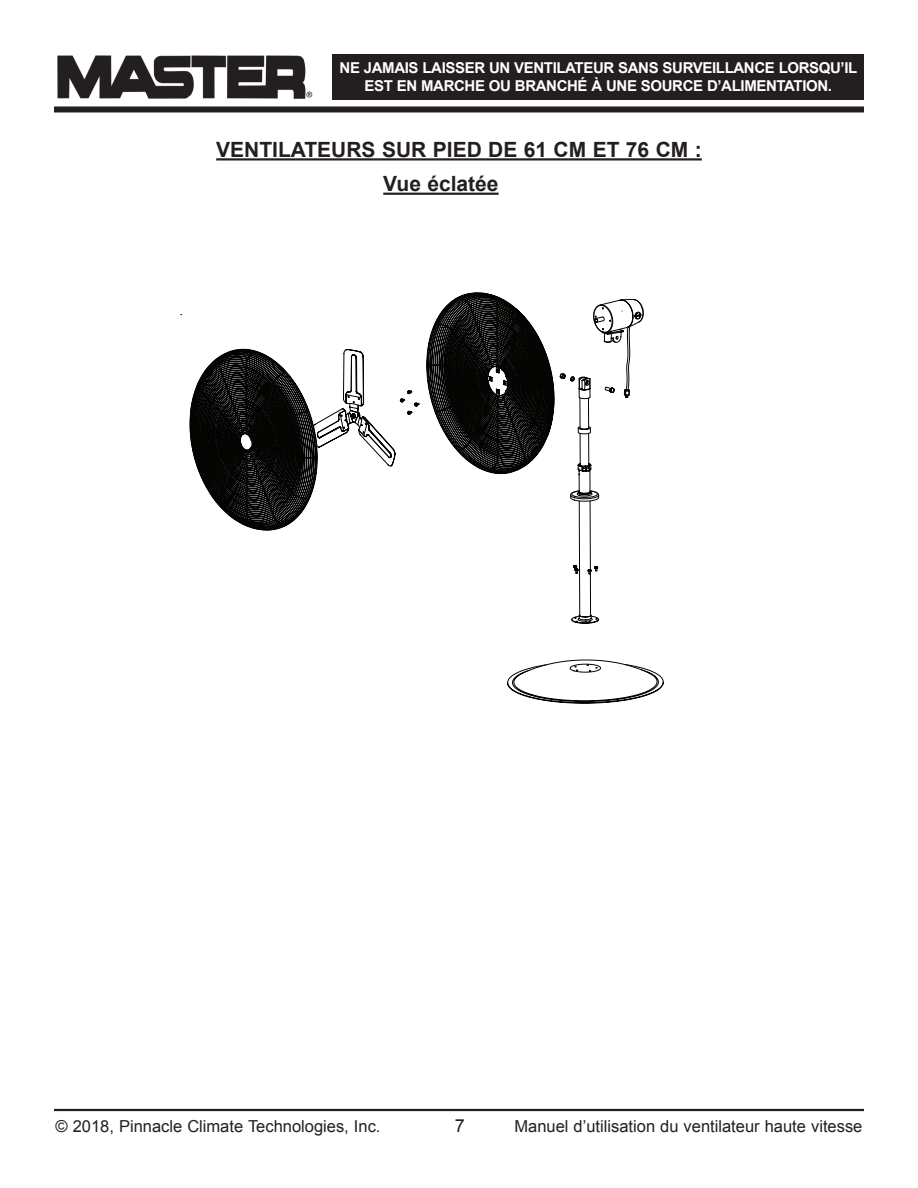
<style>
.page{position:relative;width:918px;height:1188px;background:#fff}
.page>*{position:absolute;margin:0;border:0;box-sizing:border-box;transform-origin:0 0}
.t1{font:700 21px "Arial";color:#231f20}
.t2{font:18px "Arial";color:#231f20}
.t3{font:16.5px "Arial";color:#231f20}
.t4{font:700 15px/18px "Arial";letter-spacing:-.025em;color:#fff;text-align:center}
</style>
<div class="page">
<div style="left:333px;top:54px;width:531px;height:45px;background:#231f20"></div>
<hr style="left:54px;top:1108px;width:810px;height:4px;background:#e3e2e2">
<hr style="left:54px;top:1109px;width:810px;height:2px;background:#231f20">
<div style="left:54px;top:106px;width:810px;height:6px;background:#231f20"></div>
<img style="left:58px;top:55px;width:254px;height:43px">
<hr style="left:216px;top:158px;width:486px;height:3px;background:#231f20">
<hr style="left:169px;top:847px;width:580px;height:1px;background:#c0bfbf">
<hr style="left:169px;top:220px;width:1px;height:591px;background:#c0bfbf">
<hr style="left:169px;top:220px;width:580px;height:1px;background:#c0bfbf">
<hr style="left:917px;top:220px;width:1px;height:591px;background:#c0bfbf">
<hr style="left:169px;top:839px;width:580px;height:1px;background:#c0bfbf">
<svg style="left:507px;top:304px;width:156px;height:379px"></svg>
<svg style="left:230px;top:293px;width:411px;height:281px"></svg>
<svg style="left:190px;top:351px;width:211px;height:223px"></svg>
<svg style="left:401px;top:324px;width:229px;height:250px"></svg>
<hr style="left:383px;top:193px;width:116px;height:2px;background:#231f20">
<p class="t4" style="left:340px;top:59px;width:519px">NE JAMAIS LAISSER UN VENTILATEUR SANS SURVEILLANCE LORSQU’IL<br>EST EN MARCHE OU BRANCHÉ À UNE SOURCE D’ALIMENTATION.</p>
<p class="t1" style="left:216px;top:136px;width:487px">VENTILATEURS SUR PIED DE 61 CM ET 76 CM :</p>
<p class="t1" style="left:383px;top:170px;width:117px">Vue éclatée</p>
<p class="t2" style="left:455px;top:1114px;width:12px">7</p>
<p class="t3" style="left:55px;top:1116px;width:327px">© 2018, Pinnacle Climate Technologies, Inc.</p>
<p class="t3" style="left:514px;top:1116px;width:350px">Manuel d’utilisation du ventilateur haute vitesse</p>
</div>
